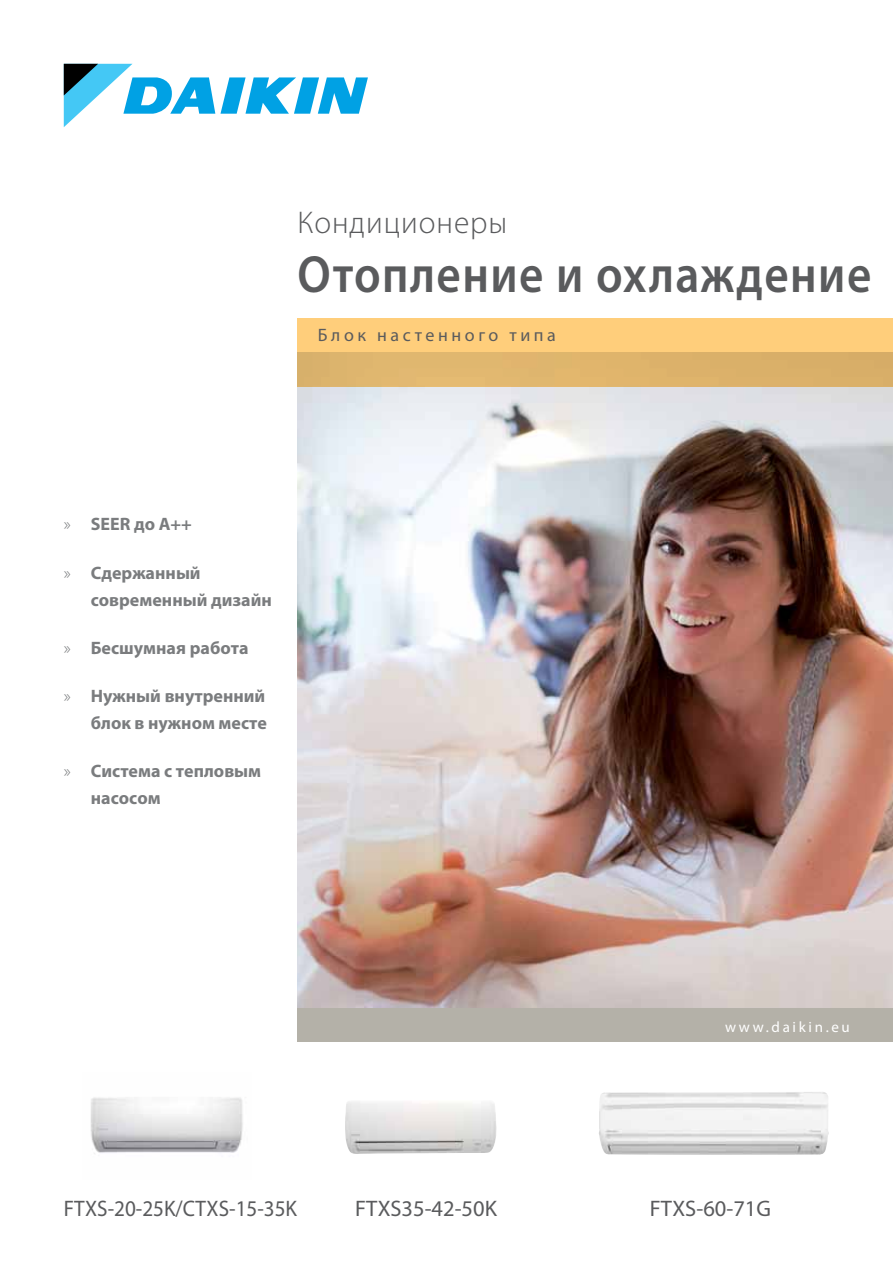
<style>
.page{position:relative;width:893px;height:1263px;background:#fff}
.page>*{position:absolute;margin:0;border:0;box-sizing:border-box;transform-origin:0 0}
.t1{font:600 52.5px "Myriad Pro";letter-spacing:.03em;color:#5a5b5d;scale:.9 1}
.t2{font:300 31.5px "Myriad Pro";letter-spacing:.03em;color:#5a5b5d}
.t3{font:22.5px "Myriad Pro";color:#5a5b5d}
.t4{font:22.5px "Myriad Pro";color:#5a5b5d;scale:.94 1}
.t5{font:700 18px/27px "Myriad Pro";color:#7a7c7e}
.t6{font:18px "Myriad Pro";letter-spacing:.2em;color:#5a5b5d}
.t7{font:15px "Myriad Pro";letter-spacing:.175em;color:#fff}
.s1{font-weight:300}
</style>
<div class="page">
<div style="left:298px;top:1008px;width:595px;height:34px;background:#b4b1a8"></div>
<img style="left:298px;top:387px;width:595px;height:621px">
<svg style="left:298px;top:319px;width:595px;height:68px;background:#edc073"></svg>
<img style="left:90px;top:1097px;width:153px;height:57px">
<img style="left:599px;top:1092px;width:230px;height:63px">
<img style="left:345px;top:1101px;width:152px;height:53px">
<svg style="left:64px;top:64px;width:304px;height:63px"></svg>
<h2 class="t2" style="left:298px;top:205px;width:211px">Кондиционеры</h2>
<h1 class="t1" style="left:298px;top:241px;width:639px">Отопление и охлаждение</h1>
<p class="t6" style="left:318px;top:324px;width:240px">Блок настенного типа</p>
<p class="t5" style="left:64px;top:510px;width:130px"><span class="s1">»</span> SEER до A++</p>
<p class="t5" style="left:91px;top:558px;width:183px;text-indent:-27px"><span class="s1">»</span> Сдержанный современный дизайн</p>
<p class="t5" style="left:64px;top:634px;width:186px"><span class="s1">»</span> Бесшумная работа</p>
<p class="t5" style="left:64px;top:682px;width:205px;text-align:right"><span class="s1">»</span> Нужный внутренний блок в нужном месте</p>
<p class="t5" style="left:91px;top:757px;width:172px;text-indent:-27px"><span class="s1">»</span> Система с тепловым насосом</p>
<p class="t7" style="left:725px;top:1017px;width:126px">www.daikin.eu</p>
<p class="t4" style="left:64px;top:1195px;width:250px">FTXS-20-25K/CTXS-15-35K</p>
<p class="t3" style="left:355px;top:1195px;width:143px">FTXS35-42-50K</p>
<p class="t3" style="left:650px;top:1195px;width:123px">FTXS-60-71G</p>
</div>
